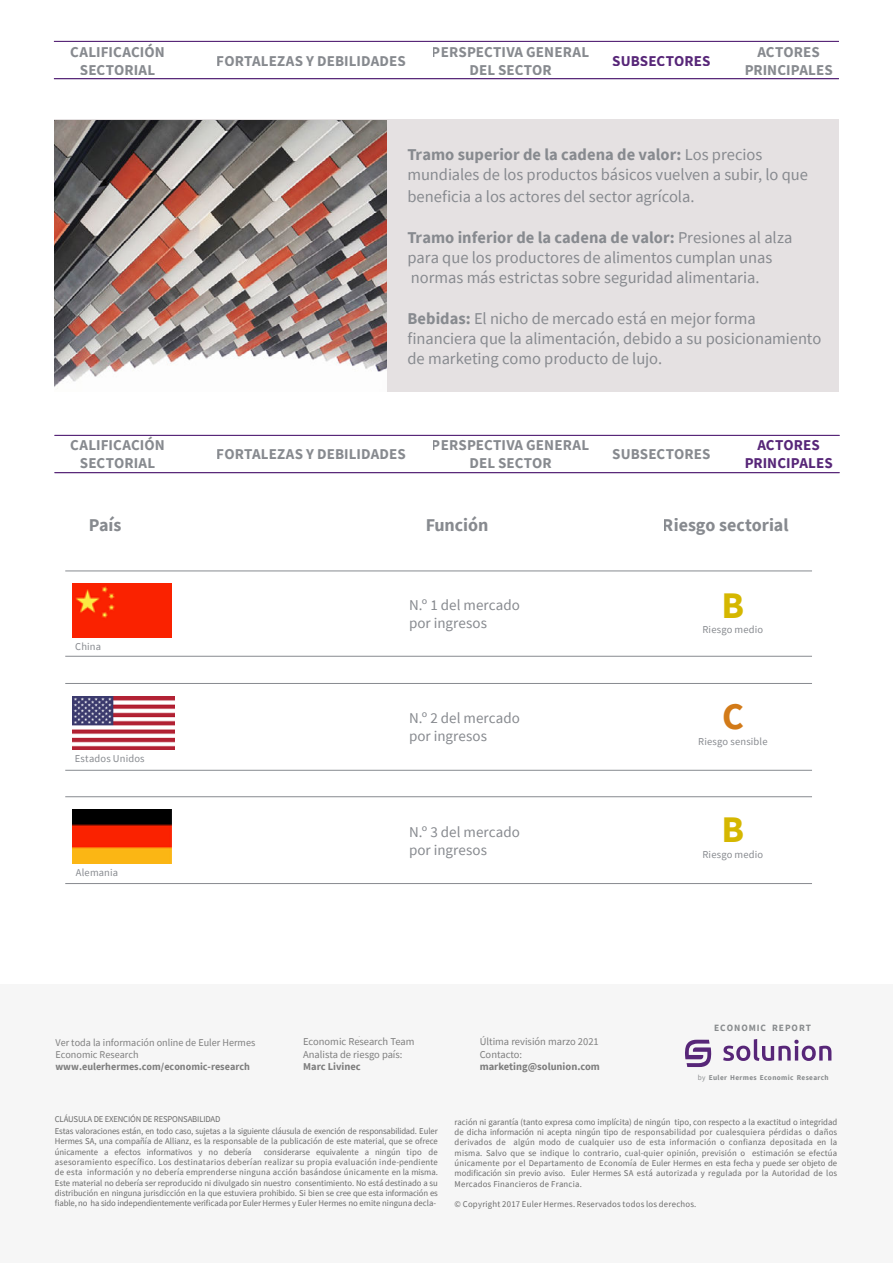
<style>
.page{position:relative;width:893px;height:1263px;background:#fff}
.page>*{position:absolute;margin:0;border:0;box-sizing:border-box;transform-origin:0 0}
.t1{font:700 37.5px "Source Sans Pro";color:#d5b700}
.t2{font:700 37.5px "Source Sans Pro";color:#d27a18}
.t3{font:700 18px "Source Sans Pro";color:#878a8f}
.t4{font:16.5px/19.8px "Source Sans Pro";color:#878a8f}
.t5{font:700 15px/18px "Source Sans Pro";letter-spacing:.005em;color:#878a8f;text-align:center}
.t6{font:15px/18px "Source Sans Pro";letter-spacing:.005em;color:#878a8f}
.t7{font:700 15px/18px "Source Sans Pro";letter-spacing:.005em;color:#572678;text-align:center}
.t8{font:10.5px/12.6px "Source Sans Pro";color:#7e7e7e}
.t9{font:10.5px "Source Sans Pro";letter-spacing:.015em;color:#878a8f}
.t10{font:700 10.5px "Source Sans Pro";color:#7e7e7e}
.t11{font:10.35px/12.5px "Source Sans Pro";color:#7f7f7f}
.t12{font:700 10.35px "Source Sans Pro";color:#7f7f7f}
.t13{font:700 9.6px "Source Sans Pro";letter-spacing:.1em;color:#888b8d}
.t14{font:8.85px/10.4px "Source Sans Pro";color:#6b6b6b;text-align:justify}
.t15{font:8.85px "Source Sans Pro";letter-spacing:.025em;color:#6b6b6b}
.t16{font:8.85px "Source Sans Pro";letter-spacing:-.02em;color:#6b6b6b}
.t17{font:700 7.35px "Source Sans Pro";letter-spacing:.05em;color:#888b8d}
.s1{font-weight:700}
.s2{font-weight:400}
</style>
<div class="page">
<div style="left:0;top:984px;width:893px;height:279px;background:#f6f6f6"></div>
<div style="left:54px;top:119px;width:785px;height:273px;background:#e5e1e2"></div>
<img style="left:73px;top:584px;width:99px;height:53px">
<hr style="left:65px;top:570px;width:747px;height:1px;background:#878a8f">
<hr style="left:65px;top:683px;width:747px;height:1px;background:#878a8f">
<hr style="left:65px;top:796px;width:747px;height:1px;background:#878a8f">
<hr style="left:65px;top:656px;width:747px;height:1px;background:#878a8f">
<hr style="left:65px;top:770px;width:747px;height:1px;background:#878a8f">
<hr style="left:65px;top:883px;width:747px;height:1px;background:#878a8f">
<img style="left:54px;top:121px;width:333px;height:270px">
<hr style="left:54px;top:41px;width:785px;height:1px;background:#572678">
<hr style="left:54px;top:78px;width:785px;height:1px;background:#572678">
<hr style="left:55px;top:435px;width:784px;height:1px;background:#572678">
<hr style="left:55px;top:472px;width:784px;height:1px;background:#572678">
<svg style="left:723px;top:1039px;width:108px;height:22px"></svg>
<svg style="left:685px;top:1040px;width:26px;height:27px"></svg>
<img style="left:73px;top:696px;width:101px;height:54px">
<img style="left:73px;top:810px;width:99px;height:53px">
<h3 class="t5" style="left:70px;top:43px;width:96px">CALIFICACIÓN<br>SECTORIAL</h3>
<h3 class="t5" style="left:432px;top:43px;width:159px">PERSPECTIVA GENERAL<br>DEL SECTOR</h3>
<h3 class="t5" style="left:217px;top:52px;width:191px">FORTALEZAS Y DEBILIDADES</h3>
<h3 class="t7" style="left:612px;top:52px;width:100px">SUBSECTORES</h3>
<h3 class="t5" style="left:744px;top:43px;width:90px">ACTORES<br>PRINCIPALES</h3>
<h3 class="t4" style="left:407px;top:145px;width:402px"><span class="s1">Tramo superior de la cadena de valor:</span> Los precios mundiales de los productos básicos vuelven a subir, lo que</h3>
<h3 class="t4" style="left:407px;top:186px;width:289px">beneficia a los actores del sector agrícola.</h3>
<h3 class="t4" style="left:407px;top:228px;width:387px"><span class="s1">Tramo inferior de la cadena de valor:</span> Presiones al alza para que los productores de alimentos cumplan unas normas más estrictas sobre seguridad alimentaria.</h3>
<h3 class="t4" style="left:407px;top:309px;width:415px"><span class="s1">Bebidas:</span> El nicho de mercado está en mejor forma financiera que la alimentación, debido a su posicionamiento de marketing como producto de lujo.</h3>
<h3 class="t5" style="left:70px;top:436px;width:96px">CALIFICACIÓN<br>SECTORIAL</h3>
<h3 class="t5" style="left:432px;top:436px;width:159px">PERSPECTIVA GENERAL<br>DEL SECTOR</h3>
<h3 class="t5" style="left:217px;top:445px;width:191px">FORTALEZAS Y DEBILIDADES</h3>
<h3 class="t5" style="left:612px;top:445px;width:100px">SUBSECTORES</h3>
<h3 class="t7" style="left:744px;top:436px;width:90px">ACTORES<br>PRINCIPALES</h3>
<h2 class="t3" style="left:89px;top:515px;width:34px">País</h2>
<h2 class="t3" style="left:425px;top:515px;width:65px">Función</h2>
<h2 class="t3" style="left:663px;top:515px;width:127px">Riesgo sectorial</h2>
<p class="t9" style="left:75px;top:641px;width:27px">China</p>
<p class="t9" style="left:75px;top:753px;width:71px">Estados Unidos</p>
<p class="t9" style="left:76px;top:867px;width:44px">Alemania</p>
<h3 class="t6" style="left:409px;top:596px;width:113px">N.º 1 del mercado por ingresos</h3>
<h3 class="t6" style="left:409px;top:709px;width:113px">N.º 2 del mercado por ingresos</h3>
<h3 class="t6" style="left:409px;top:823px;width:113px">N.º 3 del mercado por ingresos</h3>
<h1 class="t1" style="left:721px;top:584px;width:24px">B</h1>
<p class="t9" style="left:702px;top:624px;width:62px">Riesgo medio</p>
<h1 class="t2" style="left:722px;top:696px;width:23px">C</h1>
<p class="t9" style="left:698px;top:736px;width:71px">Riesgo sensible</p>
<h1 class="t1" style="left:721px;top:809px;width:24px">B</h1>
<p class="t9" style="left:702px;top:849px;width:62px">Riesgo medio</p>
<p class="t11" style="left:55px;top:1036px;width:201px">Ver toda la información online de Euler Hermes<br>Economic Research</p>
<p class="t12" style="left:55px;top:1060px;width:196px">www.eulerhermes.com/economic-research</p>
<p class="t11" style="left:304px;top:1034px;width:110px">Contacto: Euler Hermes<br>Economic Research Team</p>
<p class="t11" style="left:480px;top:1034px;width:118px">Última revisión: mayo 2019</p>
<p class="t12" style="left:480px;top:1058px;width:163px">stephane.colliac@eulerhermes.com</p>
<p class="t8" style="left:480px;top:1035px;width:121px">Última revisión marzo 2021<br>Contacto:</p>
<p class="t10" style="left:480px;top:1061px;width:122px">marketing@solunion.com</p>
<p class="t8" style="left:303px;top:1035px;width:113px">Economic Research Team<br>Analista de riesgo país:</p>
<p class="t10" style="left:303px;top:1061px;width:59px">Marc Livinec</p>
<p class="t13" style="left:714px;top:1022px;width:98px">ECONOMIC REPORT</p>
<p class="t17" style="left:698px;top:1073px;width:132px"><span class="s2">by</span> Euler Hermes Economic Research</p>
<p class="t16" style="left:55px;top:1113px;width:167px">CLÁUSULA DE EXENCIÓN DE RESPONSABILIDAD</p>
<p class="t14" style="left:55px;top:1126px;width:385px">Estas valoraciones están, en todo caso, sujetas a la siguiente cláusula de exención de responsabilidad. Euler Hermes SA, una compañía de Allianz, es la responsable de la publicación de este material, que se ofrece únicamente a efectos informativos y no debería</p>
<p class="t14" style="left:55px;top:1146px;width:385px;text-indent:209px">considerarse equivalente a ningún tipo de asesoramiento específico. Los destinatarios deberían realizar su propia evaluación inde-pendiente de esta información y no debería emprenderse ninguna acción basándose únicamente en la misma.<br>Este material no debería ser reproducido ni divulgado sin nuestro consentimiento. No está destinado a su distribución en ninguna jurisdicción en la que estuviera prohibido. Si bien se cree que esta información es fiable, no ha sido independientemente verificada por Euler Hermes y Euler Hermes no emite ninguna decla-</p>
<p class="t14" style="left:455px;top:1116px;width:384px">ración ni garantía (tanto expresa como implícita) de ningún tipo, con respecto a la exactitud o integridad de dicha información ni acepta ningún tipo de responsabilidad por cualesquiera pérdidas o daños derivados de algún modo de cualquier uso de esta información o confianza depositada en la misma. Salvo que se indique lo contrario, cual-quier opinión, previsión o estimación se efectúa únicamente por el Departamento de Economía de Euler Hermes en esta fecha y puede ser objeto de modificación sin previo aviso. Euler Hermes SA está autorizada y regulada por la Autoridad de los Mercados Financieros de Francia.</p>
<p class="t15" style="left:455px;top:1198px;width:243px">© Copyright 2017 Euler Hermes. Reservados todos los derechos.</p>
</div>
